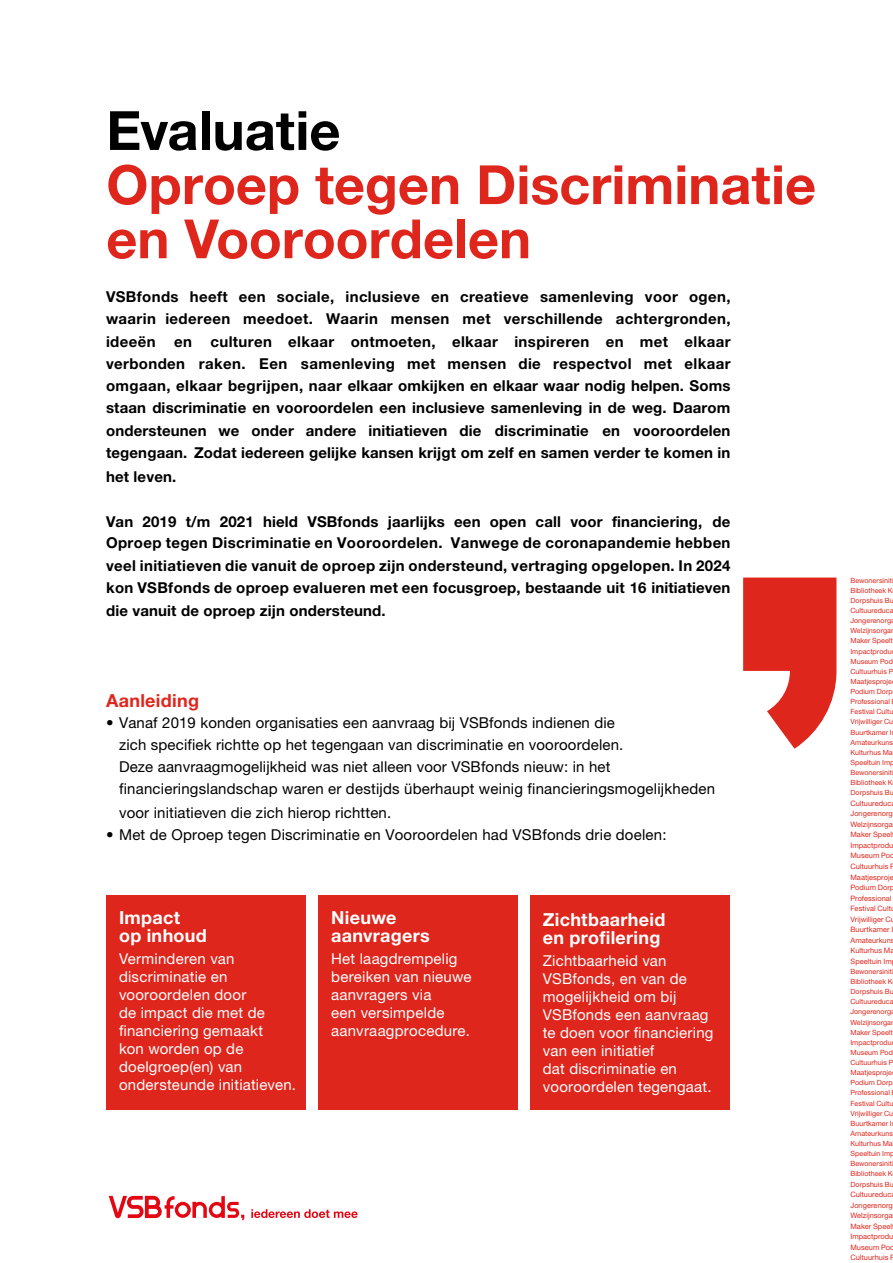
<style>
.page{position:relative;width:893px;height:1263px;background:#fff}
.page>*{position:absolute;margin:0;border:0;box-sizing:border-box;transform-origin:0 0}
.t1{font:700 54.15px/54.2px "Helvetica Neue LT Std";color:#df261d}
.t2{font:700 54.15px "Helvetica Neue LT Std";color:#000}
.t3{font:700 18px/18px "Helvetica Neue LT Std";letter-spacing:.015em;color:#fff}
.t4{font:700 18px "Helvetica Neue LT Std";letter-spacing:.02em;color:#df261d}
.t5{font:700 15px/22.5px "Helvetica Neue LT Std";letter-spacing:.01em;color:#000;text-align:justify}
.t6{font:15px/22.5px "Helvetica Neue LT Std";letter-spacing:.01em;color:#000}
.t7{font:15px/18px "Helvetica Neue LT Std";letter-spacing:.015em;color:#fff}
.t8{font:7.5px/10.5px "Helvetica Neue LT Std";color:#df261d}
.t9{font:7.2px/10.1px "Helvetica Neue LT Std";color:#df261d}
</style>
<div class="page">
<svg style="left:743px;top:577px;width:93px;height:172px"></svg>
<div style="left:106px;top:895px;width:200px;height:214px;background:#df261d"></div>
<div style="left:318px;top:895px;width:200px;height:214px;background:#df261d"></div>
<div style="left:530px;top:895px;width:200px;height:214px;background:#df261d"></div>
<svg style="left:251px;top:1209px;width:107px;height:9px"></svg>
<svg style="left:109px;top:1196px;width:135px;height:24px"></svg>
<h1 class="t2" style="left:106px;top:97px;width:236px">Evaluatie</h1>
<h1 class="t1" style="left:106px;top:156px;width:711px">Oproep tegen Discriminatie en Vooroordelen</h1>
<p class="t5" style="left:106px;top:285px;width:626px">VSBfonds heeft een sociale, inclusieve en creatieve samenleving voor ogen, waarin iedereen meedoet. Waarin mensen met verschillende achtergronden, ideeën en culturen elkaar ontmoeten, elkaar inspireren en met elkaar verbonden raken. Een samenleving met mensen die respectvol met elkaar omgaan, elkaar begrijpen, naar elkaar omkijken en elkaar waar nodig helpen. Soms staan discriminatie en vooroordelen een inclusieve samenleving in de weg. Daarom ondersteunen we onder andere initiatieven die discriminatie en vooroordelen tegengaan. Zodat iedereen gelijke kansen krijgt om zelf en samen verder te komen in het leven.</p>
<p class="t5" style="left:106px;top:510px;width:626px">Van 2019 t/m 2021 hield VSBfonds jaarlijks een open call voor financiering, de Oproep tegen Discriminatie en Vooroordelen. Vanwege de coronapandemie hebben veel initiatieven die vanuit de oproep zijn ondersteund, vertraging opgelopen. In 2024 kon VSBfonds de oproep evalueren met een focusgroep, bestaande uit 16 initiatieven die vanuit de oproep zijn ondersteund.</p>
<p class="t4" style="left:106px;top:689px;width:95px">Aanleiding</p>
<p class="t6" style="left:119px;top:711px;width:597px;text-indent:-13px">• Vanaf 2019 konden organisaties een aanvraag bij VSBfonds indienen die<br>zich specifiek richtte op het tegengaan van discriminatie en vooroordelen.<br>Deze aanvraagmogelijkheid was niet alleen voor VSBfonds nieuw: in het financieringslandschap waren er destijds überhaupt weinig financieringsmogelijkheden voor initiatieven die zich hierop richtten.</p>
<p class="t6" style="left:106px;top:823px;width:562px">• Met de Oproep tegen Discriminatie en Vooroordelen had VSBfonds drie doelen:</p>
<p class="t3" style="left:119px;top:908px;width:89px">Impact op inhoud</p>
<p class="t7" style="left:119px;top:949px;width:178px">Verminderen van discriminatie en vooroordelen door<br>de impact die met de financiering gemaakt<br>kon worden op de doelgroep(en) van ondersteunde initiatieven.</p>
<p class="t3" style="left:331px;top:908px;width:100px">Nieuwe aanvragers</p>
<p class="t7" style="left:331px;top:949px;width:142px">Het laagdrempelig bereiken van nieuwe aanvragers via<br>een versimpelde aanvraagprocedure.</p>
<p class="t3" style="left:543px;top:910px;width:124px">Zichtbaarheid en profilering</p>
<p class="t7" style="left:543px;top:951px;width:172px">Zichtbaarheid van<br>VSBfonds, en van de mogelijkheid om bij<br>VSBfonds een aanvraag te doen voor financiering van een initiatief<br>dat discriminatie en vooroordelen tegengaat.</p>
<p class="t9" style="left:850px;top:575px;width:46px">Bewonersiniti<br>Bibliotheek K<br>Dorpshuis Bu<br>Cultuureduca<br>Jongerenorg<br>Welzijnsorga<br>Maker Speelt<br>Impactprodu<br>Museum Pod<br>Cultuurhuis P<br>Maatjesproje<br>Podium Dorp<br>Professional<br>Festival Cultu<br>Vrijwilliger Cu<br>Buurtkamer I<br>Amateurkuns<br>Kulturhus Ma<br>Speeltuin Imp<br>Bewonersiniti<br>Bibliotheek K<br>Dorpshuis Bu</p>
<p class="t8" style="left:850px;top:798px;width:46px">Cultuureduc<br>Jongerenorg<br>Welzijnsorga<br>Maker Speel<br>Impactprodu<br>Museum Pod<br>Cultuurhuis P<br>Maatjesproje<br>Podium Dorp<br>Professional<br>Festival Cult<br>Vrijwilliger Cu<br>Buurtkamer I<br>Amateurkuns<br>Kulturhus Ma<br>Speeltuin Im</p>
<p class="t9" style="left:850px;top:966px;width:46px">Bewonersiniti<br>Bibliotheek K<br>Dorpshuis Bu<br>Cultuureduca<br>Jongerenorg<br>Welzijnsorga<br>Maker Speelt<br>Impactprodu<br>Museum Pod<br>Cultuurhuis P<br>Maatjesproje<br>Podium Dorp<br>Professional<br>Festival Cultu<br>Vrijwilliger Cu<br>Buurtkamer I<br>Amateurkuns<br>Kulturhus Ma<br>Speeltuin Imp<br>Bewonersiniti<br>Bibliotheek K<br>Dorpshuis Bu</p>
<p class="t8" style="left:850px;top:1189px;width:46px">Cultuureduc<br>Jongerenorg<br>Welzijnsorga<br>Maker Speel<br>Impactprodu<br>Museum Pod<br>Cultuurhuis P</p>
</div>
